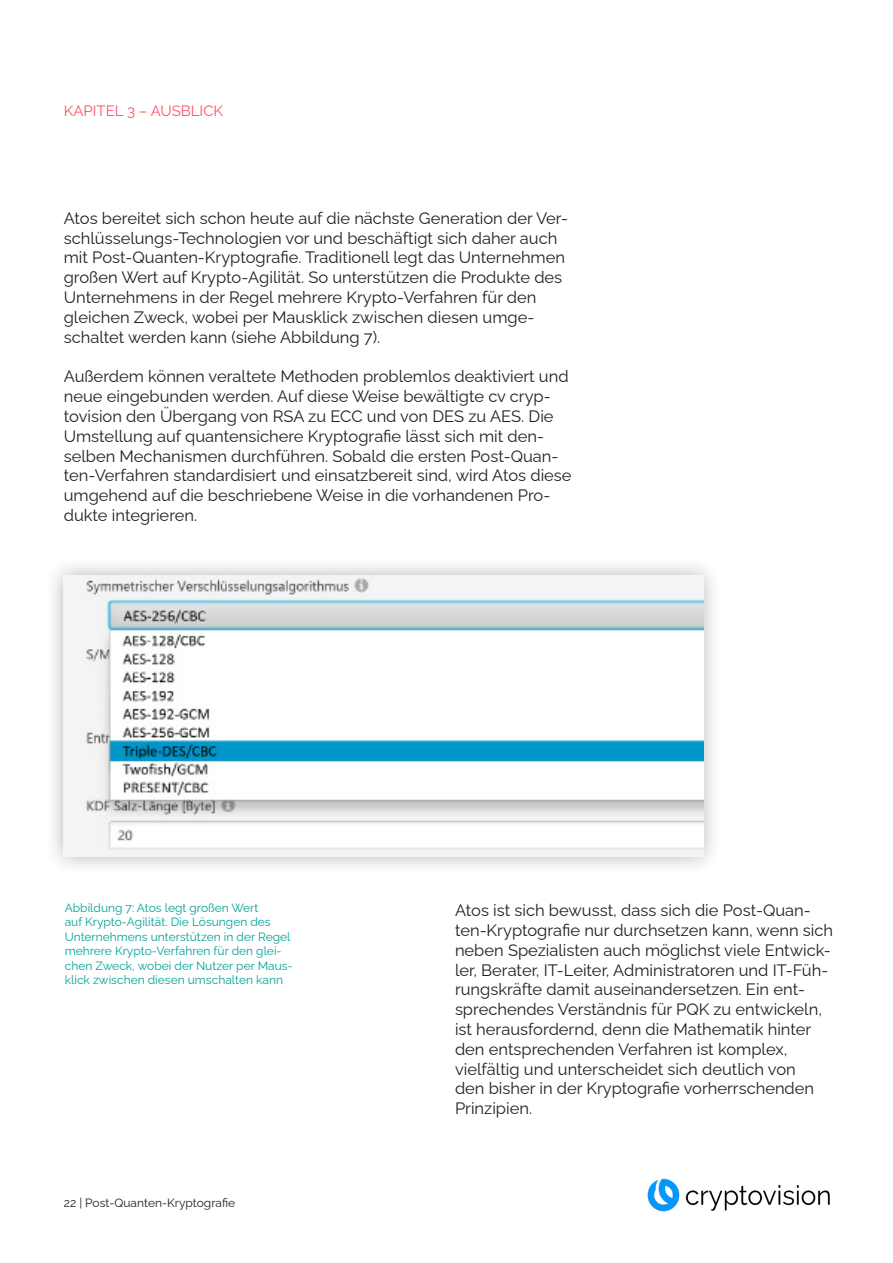
<style>
.page{position:relative;width:893px;height:1263px;background:#fff}
.page>*{position:absolute;margin:0;border:0;box-sizing:border-box;transform-origin:0 0}
.NEU_Fließtext{font:16.5px/19.8px "Raleway";color:#231f20}
.NEU_Kapitel_headline{font:15px "Raleway";color:#ff5269}
.NEU_BU{font:12px/14.4px "Raleway";color:#00a39b}
.NEU_Fließtext-2{font:12px "Raleway";color:#231f20}
</style>
<div class="page">
<img style="left:647px;top:1178px;width:183px;height:34px">
<div style="left:44px;top:556px;width:678px;height:319px;background:#231f20;opacity:.34"></div>
<img style="left:64px;top:575px;width:639px;height:281px">
<p class="NEU_Kapitel_headline" style="left:64px;top:99px;width:161px">KAPITEL 3 – AUSBLICK</p>
<p class="NEU_Fließtext" style="left:64px;top:206px;width:506px">Atos bereitet sich schon heute auf die nächste Generation der Ver&shy;schlüsselungs-Technologien vor und beschäftigt sich daher auch mit Post-Quanten-Kryptografie. Traditionell legt das Unternehmen großen Wert auf Krypto-Agilität. So unterstützen die Produkte des Unternehmens in der Regel mehrere Krypto-Verfahren für den gleichen Zweck, wobei per Mausklick zwischen diesen umge&shy;schaltet werden kann (siehe Abbildung 7).</p>
<p class="NEU_Fließtext" style="left:64px;top:365px;width:509px">Außerdem können veraltete Methoden problemlos deaktiviert und neue eingebunden werden. Auf diese Weise bewältigte cv cryp&shy;tovision den Übergang von RSA zu ECC und von DES zu AES. Die Umstellung auf quantensichere Kryptografie lässt sich mit den&shy;selben Mechanismen durchführen. Sobald die ersten Post-Quan&shy;ten-Verfahren standardisiert und einsatzbereit sind, wird Atos diese umgehend auf die beschriebene Weise in die vorhandenen Pro&shy;dukte integrieren.</p>
<p class="NEU_BU" style="left:65px;top:899px;width:229px">Abbildung 7: Atos legt großen Wert<br>auf Krypto-Agilität. Die Lösungen des Unternehmens unterstützen in der Regel mehrere Krypto-Verfahren für den glei&shy;chen Zweck, wobei der Nutzer per Maus&shy;klick zwischen diesen umschalten kann</p>
<p class="NEU_Fließtext-2" style="left:64px;top:1193px;width:173px">22 | Post-Quanten-Kryptografie</p>
<p class="NEU_Fließtext" style="left:455px;top:898px;width:380px">Atos ist sich bewusst, dass sich die Post-Quan&shy;ten-Kryptografie nur durchsetzen kann, wenn sich neben Spezialisten auch möglichst viele Entwick&shy;ler, Berater, IT-Leiter, Administratoren und IT-Füh&shy;rungskräfte damit auseinandersetzen. Ein ent&shy;sprechendes Verständnis für PQK zu entwickeln, ist herausfordernd, denn die Mathematik hinter den entsprechenden Verfahren ist komplex, vielfältig und unterscheidet sich deutlich von<br>den bisher in der Kryptografie vorherrschenden Prinzipien.</p>
</div>
